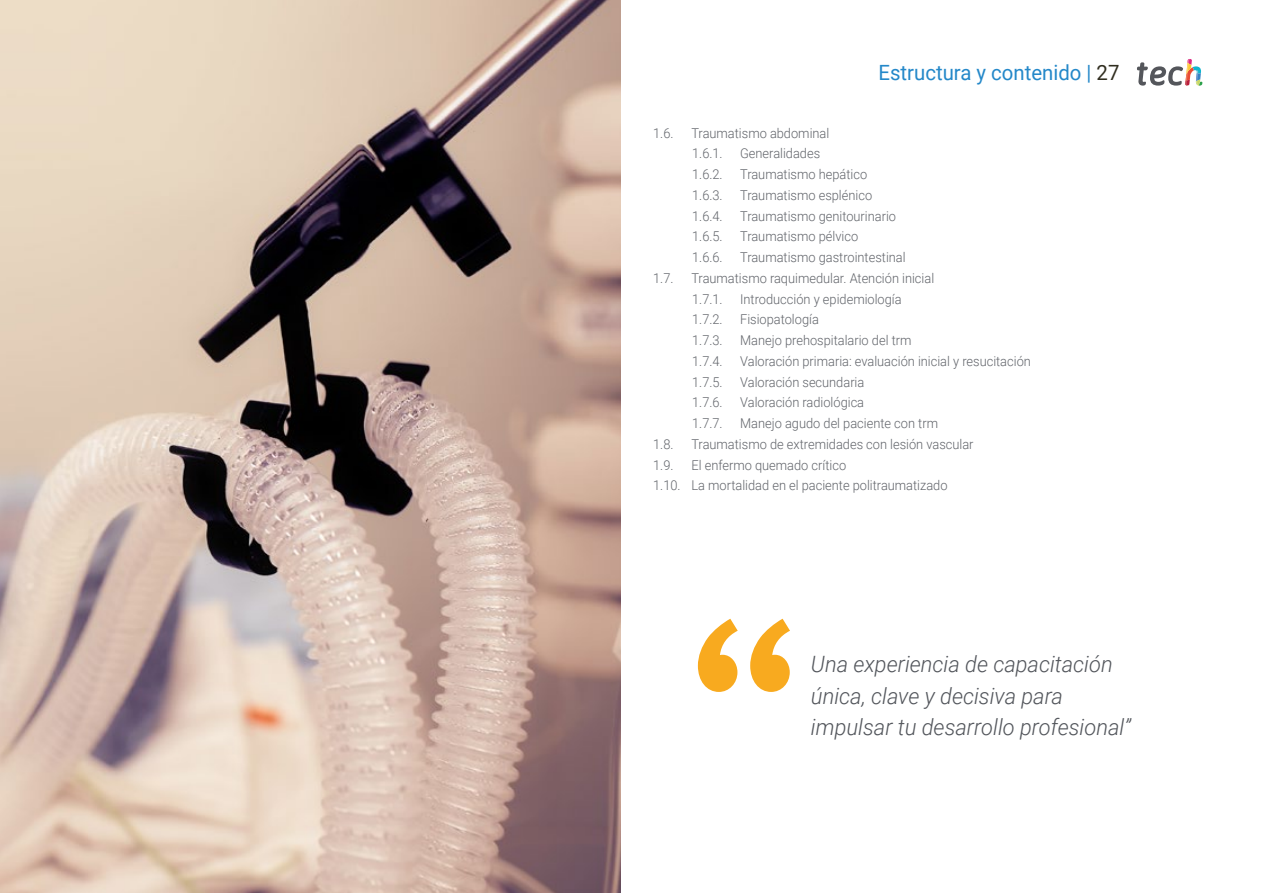
<style>
.page{position:relative;width:1263px;height:893px;background:#fff}
.page>*{position:absolute;margin:0;border:0;box-sizing:border-box;transform-origin:0 0}
.t1{font:italic 300 22.5px/31.5px "Roboto";color:#52555b}
.t2{font:21px "Roboto";color:#2488c9}
.t3{font:300 13.5px/20.7px "Roboto";color:#61646a;scale:.95 1}
.s1{color:#312e20}
</style>
<div class="page">
<img style="left:0;top:0;width:621px;height:893px">
<svg style="left:698px;top:619px;width:92px;height:73px"></svg>
<svg style="left:1137px;top:59px;width:65px;height:27px"></svg>
<p class="t3" style="left:653px;top:122px;width:23px">1.6.</p>
<p class="t3" style="left:691px;top:122px;width:147px">Traumatismo abdominal<br>1.6.1.</p>
<p class="t3" style="left:740px;top:143px;width:86px">Generalidades</p>
<h2 class="t2" style="left:878px;top:57px;width:242px">Estructura y contenido | <span class="s1">27</span></h2>
<p class="t3" style="left:692px;top:164px;width:34px">1.6.2.</p>
<p class="t3" style="left:740px;top:164px;width:135px">Traumatismo hepático</p>
<p class="t3" style="left:692px;top:184px;width:34px">1.6.3.</p>
<p class="t3" style="left:740px;top:184px;width:140px">Traumatismo esplénico</p>
<p class="t3" style="left:692px;top:205px;width:34px">1.6.4.</p>
<p class="t3" style="left:740px;top:205px;width:166px">Traumatismo genitourinario</p>
<p class="t3" style="left:692px;top:226px;width:34px">1.6.5.</p>
<p class="t3" style="left:740px;top:226px;width:126px">Traumatismo pélvico</p>
<p class="t3" style="left:692px;top:247px;width:34px">1.6.6.</p>
<p class="t3" style="left:740px;top:247px;width:176px">Traumatismo gastrointestinal</p>
<p class="t3" style="left:653px;top:267px;width:23px">1.7.</p>
<p class="t3" style="left:691px;top:267px;width:257px">Traumatismo raquimedular. Atención inicial<br>1.7.1.</p>
<p class="t3" style="left:740px;top:288px;width:171px">Introducción y epidemiología</p>
<p class="t3" style="left:692px;top:309px;width:34px">1.7.2.</p>
<p class="t3" style="left:740px;top:309px;width:84px">Fisiopatología</p>
<p class="t3" style="left:692px;top:330px;width:34px">1.7.3.</p>
<p class="t3" style="left:740px;top:330px;width:182px">Manejo prehospitalario del trm</p>
<p class="t3" style="left:692px;top:350px;width:34px">1.7.4.</p>
<p class="t3" style="left:740px;top:350px;width:307px">Valoración primaria: evaluación inicial y resucitación</p>
<p class="t3" style="left:692px;top:371px;width:34px">1.7.5.</p>
<p class="t3" style="left:740px;top:371px;width:132px">Valoración secundaria</p>
<p class="t3" style="left:692px;top:392px;width:34px">1.7.6.</p>
<p class="t3" style="left:740px;top:392px;width:132px">Valoración radiológica</p>
<p class="t3" style="left:692px;top:413px;width:34px">1.7.7.</p>
<p class="t3" style="left:740px;top:413px;width:210px">Manejo agudo del paciente con trm</p>
<p class="t3" style="left:653px;top:433px;width:23px">1.8.</p>
<p class="t3" style="left:691px;top:433px;width:298px">Traumatismo de extremidades con lesión vascular</p>
<p class="t3" style="left:653px;top:454px;width:23px">1.9.</p>
<p class="t3" style="left:653px;top:454px;width:311px;text-indent:38px">El enfermo quemado crítico<br>1.10. La mortalidad en el paciente politraumatizado</p>
<h1 class="t1" style="left:811px;top:648px;width:321px">Una experiencia de capacitación única, clave y decisiva para impulsar tu desarrollo profesional”</h1>
</div>
